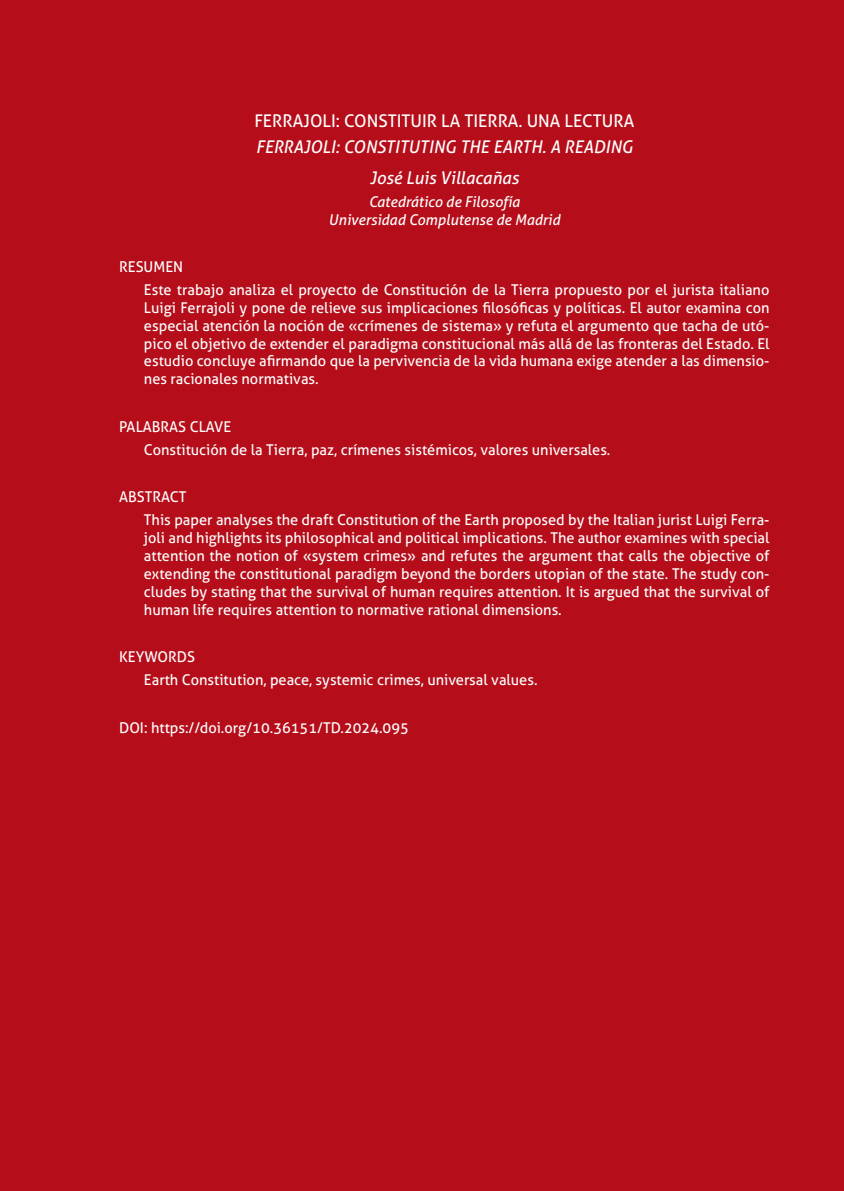
<style>
.page{position:relative;width:844px;height:1191px;background:#fff}
.page>*{position:absolute;margin:0;border:0;box-sizing:border-box;transform-origin:0 0}
.Resumen_título_españ{font:17.5px "Aller";color:#fff}
.Resumen_título_inglé{font:italic 17.5px "Aller";color:#fff}
.Resumen_autor{font:italic 17.5px "Aller";color:#fff}
.Resumen_texto{font:14.88px/17.8px "Aller";color:#fff;text-align:justify}
.Resumen_titular{font:14.88px "Aller";color:#fff}
.Resumen_cargo_con{font:italic 14.88px "Aller";color:#fff}
.Resumen_cargo{font:italic 14.88px "Aller";color:#fff}
</style>
<div class="page">
<div style="left:0;top:0;width:843px;height:1191px;background:#b50e1a"></div>
<p class="Resumen_título_españ" style="left:254px;top:110px;width:381px">FERRAJOLI: CONSTITUIR LA TIERRA. UNA LECTURA</p>
<p class="Resumen_título_inglé" style="left:256px;top:136px;width:378px">FERRAJOLI: CONSTITUTING THE EARTH. A READING</p>
<p class="Resumen_autor" style="left:370px;top:167px;width:150px">José Luis Villacañas</p>
<p class="Resumen_cargo" style="left:368px;top:192px;width:153px">Catedrático de Filosofía</p>
<p class="Resumen_cargo_con" style="left:328px;top:210px;width:233px">Universidad Complutense de Madrid</p>
<p class="Resumen_titular" style="left:119px;top:258px;width:65px">RESUMEN</p>
<p class="Resumen_texto" style="left:144px;top:281px;width:627px">Este trabajo analiza el proyecto de Constitución de la Tierra propuesto por el jurista italiano Luigi Ferrajoli y pone de relieve sus implicaciones filosóficas y políticas. El autor examina con especial atención la noción de «crímenes de sistema» y refuta el argumento que tacha de utó&shy;pico el objetivo de extender el paradigma constitucional más allá de las fronteras del Estado. El estudio concluye afirmando que la pervivencia de la vida humana exige atender a las dimensio&shy;nes racionales normativas.</p>
<p class="Resumen_titular" style="left:119px;top:417px;width:114px">PALABRAS CLAVE</p>
<p class="Resumen_texto" style="left:144px;top:440px;width:468px">Constitución de la Tierra, paz, crímenes sistémicos, valores universales.</p>
<p class="Resumen_titular" style="left:119px;top:488px;width:69px">ABSTRACT</p>
<p class="Resumen_texto" style="left:144px;top:511px;width:627px">This paper analyses the draft Constitution of the Earth proposed by the Italian jurist Luigi Ferra&shy;joli and highlights its philosophical and political implications. The author examines with special attention the notion of «system crimes» and refutes the argument that calls the objective of extending the constitutional paradigm beyond the borders utopian of the state. The study con&shy;cludes by stating that the survival of human requires attention. It is argued that the survival of human life requires attention to normative rational dimensions.</p>
<p class="Resumen_titular" style="left:119px;top:648px;width:77px">KEYWORDS</p>
<p class="Resumen_texto" style="left:144px;top:670px;width:395px">Earth Constitution, peace, systemic crimes, universal values.</p>
<p class="Resumen_titular" style="left:119px;top:718px;width:291px">DOI: https://doi.org/10.36151/TD.2024.095</p>
</div>
